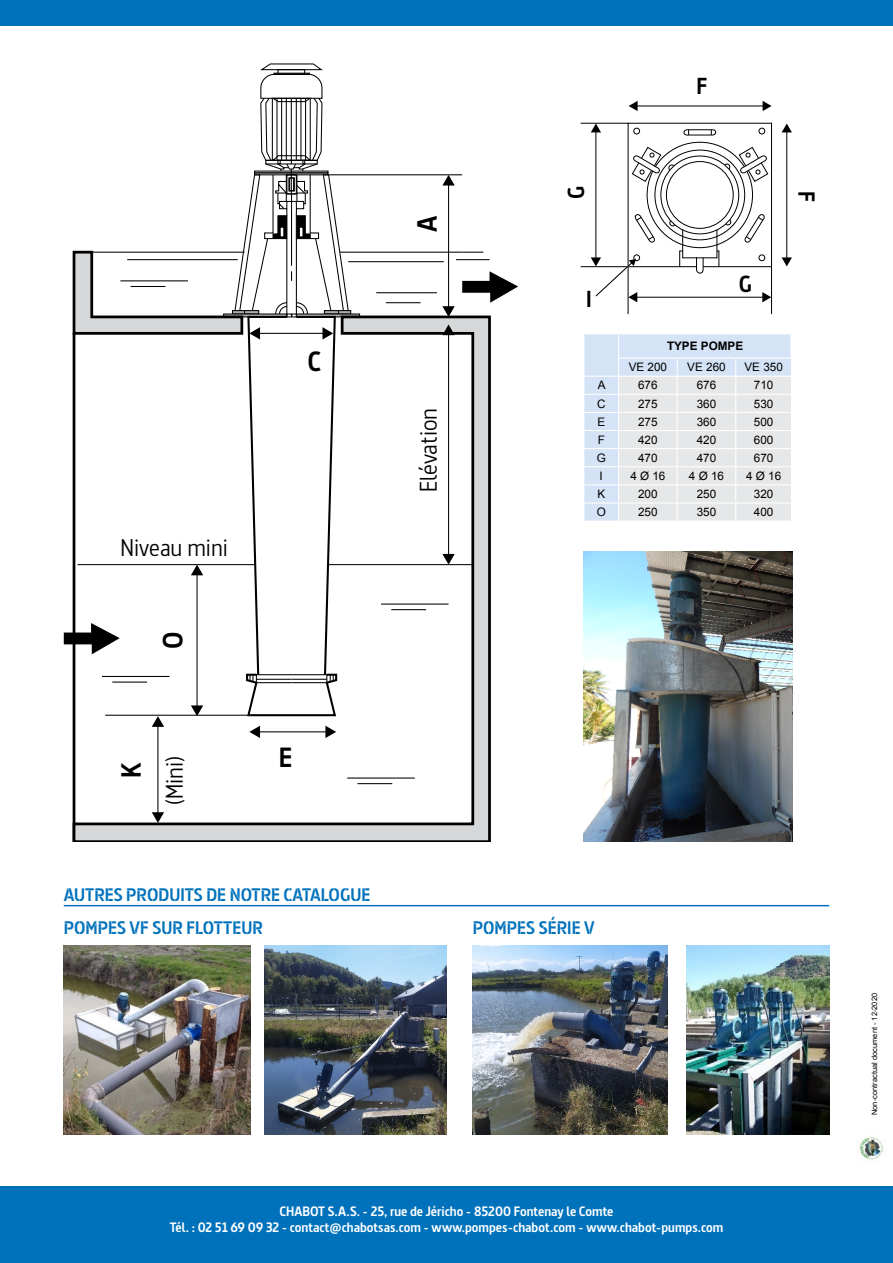
<style>
.page{position:relative;width:893px;height:1263px;background:#fff}
.page>*{position:absolute;margin:0;border:0;box-sizing:border-box;transform-origin:0 0}
.t1{font:700 27.6px "Barna";color:#000}
.t2{font:24.15px "Barna";color:#000}
.t3{font:700 22.95px "Barna";color:#000}
.t4{font:700 18px/33.8px "Barna Stencil";color:#0072bc}
.t5{font:700 13.5px/16.2px "Barna";color:#fff;text-align:center}
.t6{font:11.7px "Arial";color:#000}
.t7{font:700 11.7px "Arial";color:#000}
.t8{font:7.5px "Arial";color:#000}
</style>
<div class="page">
<div style="left:0;top:0;width:893px;height:26px;background:#0072bc"></div>
<svg style="left:584px;top:334px;width:207px;height:186px;background:#e1e7ed"></svg>
<hr style="left:376px;top:292px;width:61px;height:1px;background:#000">
<hr style="left:386px;top:302px;width:35px;height:1px;background:#000">
<hr style="left:348px;top:261px;width:96px;height:1px;background:#000">
<svg style="left:462px;top:252px;width:21px;height:1px"></svg>
<hr style="left:340px;top:252px;width:122px;height:1px;background:#000">
<hr style="left:456px;top:259px;width:33px;height:1px;background:#000">
<hr style="left:329px;top:174px;width:133px;height:1px;background:#000">
<hr style="left:448px;top:184px;width:1px;height:124px;background:#000">
<svg style="left:442px;top:175px;width:13px;height:11px"></svg>
<svg style="left:442px;top:306px;width:13px;height:8px"></svg>
<svg style="left:462px;top:271px;width:56px;height:32px"></svg>
<svg style="left:72px;top:314px;width:419px;height:528px"></svg>
<hr style="left:448px;top:333px;width:1px;height:223px;background:#000">
<svg style="left:442px;top:324px;width:13px;height:11px"></svg>
<svg style="left:442px;top:554px;width:13px;height:11px"></svg>
<svg style="left:64px;top:63px;width:297px;height:675px"></svg>
<hr style="left:636px;top:106px;width:128px;height:1px;background:#000">
<svg style="left:763px;top:101px;width:8px;height:10px"></svg>
<svg style="left:629px;top:101px;width:9px;height:10px"></svg>
<hr style="left:786px;top:131px;width:1px;height:128px;background:#000">
<svg style="left:782px;top:257px;width:10px;height:9px"></svg>
<svg style="left:782px;top:124px;width:10px;height:8px"></svg>
<hr style="left:595px;top:131px;width:1px;height:128px;background:#000">
<svg style="left:591px;top:124px;width:10px;height:8px"></svg>
<hr style="left:636px;top:297px;width:128px;height:1px;background:#000">
<svg style="left:762px;top:292px;width:9px;height:10px"></svg>
<div style="left:628px;top:123px;width:144px;height:144px;border:1px solid #000"></div>
<div style="left:666px;top:161px;width:68px;height:68px;border:1px solid #000;border-radius:50%"></div>
<div style="left:660px;top:156px;width:79px;height:78px;border:1px solid #000;border-radius:50%"></div>
<div style="left:633px;top:128px;width:7px;height:6px;border:1px solid #000;border-radius:50%"></div>
<svg style="left:669px;top:164px;width:6px;height:7px"></svg>
<svg style="left:724px;top:164px;width:7px;height:6px"></svg>
<svg style="left:724px;top:219px;width:7px;height:7px"></svg>
<svg style="left:669px;top:220px;width:7px;height:6px"></svg>
<div style="left:758px;top:128px;width:7px;height:6px;border:1px solid #000;border-radius:50%"></div>
<div style="left:633px;top:254px;width:7px;height:7px;border:1px solid #000;border-radius:50%"></div>
<div style="left:758px;top:254px;width:7px;height:7px;border:1px solid #000;border-radius:50%"></div>
<svg style="left:631px;top:146px;width:31px;height:37px"></svg>
<svg style="left:738px;top:146px;width:31px;height:37px"></svg>
<div style="left:684px;top:129px;width:32px;height:6px;border:1px solid #000;border-radius:3px"></div>
<svg style="left:696px;top:258px;width:8px;height:16px"></svg>
<svg style="left:634px;top:214px;width:23px;height:29px"></svg>
<svg style="left:743px;top:214px;width:22px;height:29px"></svg>
<svg style="left:679px;top:250px;width:4px;height:18px"></svg>
<svg style="left:716px;top:250px;width:4px;height:18px"></svg>
<hr style="left:581px;top:123px;width:47px;height:1px;background:#000">
<hr style="left:581px;top:266px;width:47px;height:1px;background:#000">
<hr style="left:771px;top:267px;width:1px;height:47px;background:#000">
<hr style="left:628px;top:267px;width:1px;height:47px;background:#000">
<svg style="left:591px;top:255px;width:49px;height:47px"></svg>
<hr style="left:64px;top:905px;width:765px;height:1px;background:#0072bc">
<img style="left:859px;top:1137px;width:25px;height:23px">
<div style="left:0;top:1186px;width:893px;height:77px;background:#0072bc"></div>
<img style="left:265px;top:946px;width:181px;height:188px">
<img style="left:64px;top:945px;width:186px;height:189px">
<img style="left:473px;top:945px;width:195px;height:189px">
<img style="left:686px;top:945px;width:143px;height:189px">
<img style="left:583px;top:552px;width:209px;height:290px">
<h1 class="t1" style="left:307px;top:344px;width:15px">C</h1>
<h2 class="t2" style="left:120px;top:533px;width:109px">Niveau mini</h2>
<h1 class="t1" style="left:156px;top:649px;width:19px;rotate:-90deg">O</h1>
<h1 class="t1" style="left:115px;top:778px;width:17px;rotate:-90deg">K</h1>
<h2 class="t2" style="left:160px;top:805px;width:51px;rotate:-90deg">(Mini)</h2>
<h1 class="t1" style="left:279px;top:740px;width:15px">E</h1>
<h3 class="t4" style="left:64px;top:878px;width:308px">AUTRES PRODUITS DE NOTRE CATALOGUE<br>POMPES VF SUR FLOTTEUR</h3>
<h1 class="t1" style="left:411px;top:232px;width:18px;rotate:-90deg">A</h1>
<h2 class="t2" style="left:414px;top:492px;width:86px;rotate:-90deg">Elévation</h2>
<h3 class="t3" style="left:696px;top:72px;width:13px">F</h3>
<h3 class="t3" style="left:562px;top:199px;width:15px;rotate:-90deg">G</h3>
<h3 class="t3" style="left:820px;top:191px;width:13px;rotate:90deg">F</h3>
<h3 class="t3" style="left:586px;top:285px;width:7px">I</h3>
<h3 class="t3" style="left:739px;top:270px;width:15px">G</h3>
<p class="t7" style="left:667px;top:338px;width:78px">TYPE POMPE</p>
<p class="t6" style="left:629px;top:360px;width:40px">VE 200</p>
<p class="t6" style="left:687px;top:360px;width:40px">VE 260</p>
<p class="t6" style="left:744px;top:360px;width:40px">VE 350</p>
<p class="t6" style="left:598px;top:378px;width:9px">A</p>
<p class="t6" style="left:638px;top:378px;width:21px">676</p>
<p class="t6" style="left:697px;top:378px;width:21px">676</p>
<p class="t6" style="left:754px;top:378px;width:21px">710</p>
<p class="t6" style="left:597px;top:396px;width:10px">C</p>
<p class="t6" style="left:638px;top:396px;width:21px">275</p>
<p class="t6" style="left:697px;top:396px;width:21px">360</p>
<p class="t6" style="left:754px;top:396px;width:21px">530</p>
<p class="t6" style="left:597px;top:414px;width:9px">E</p>
<p class="t6" style="left:638px;top:414px;width:21px">275</p>
<p class="t6" style="left:697px;top:414px;width:21px">360</p>
<p class="t6" style="left:754px;top:414px;width:21px">500</p>
<p class="t6" style="left:598px;top:432px;width:9px">F</p>
<p class="t6" style="left:638px;top:432px;width:21px">420</p>
<p class="t6" style="left:697px;top:432px;width:21px">420</p>
<p class="t6" style="left:754px;top:432px;width:21px">600</p>
<p class="t6" style="left:597px;top:450px;width:11px">G</p>
<p class="t6" style="left:638px;top:450px;width:21px">470</p>
<p class="t6" style="left:697px;top:450px;width:21px">470</p>
<p class="t6" style="left:754px;top:450px;width:21px">670</p>
<p class="t6" style="left:600px;top:468px;width:5px">I</p>
<p class="t6" style="left:630px;top:468px;width:37px">4 Ø 16</p>
<p class="t6" style="left:689px;top:468px;width:37px">4 Ø 16</p>
<p class="t6" style="left:746px;top:468px;width:37px">4 Ø 16</p>
<p class="t6" style="left:597px;top:486px;width:9px">K</p>
<p class="t6" style="left:638px;top:486px;width:21px">200</p>
<p class="t6" style="left:697px;top:486px;width:21px">250</p>
<p class="t6" style="left:754px;top:486px;width:21px">320</p>
<p class="t6" style="left:597px;top:504px;width:11px">O</p>
<p class="t6" style="left:638px;top:504px;width:21px">250</p>
<p class="t6" style="left:697px;top:504px;width:21px">350</p>
<p class="t6" style="left:754px;top:504px;width:21px">400</p>
<h1 class="t1" style="left:695px;top:460px;width:15px">F</h1>
<h3 class="t4" style="left:473px;top:911px;width:123px">POMPES SÉRIE V</h3>
<p class="t5" style="left:170px;top:1203px;width:555px">CHABOT S.A.S. - 25, rue de Jéricho - 85200 Fontenay le Comte<br>Tél. : 02 51 69 09 32 - contact@chabotsas.com - www.pompes-chabot.com - www.chabot-pumps.com</p>
<p class="t8" style="left:870px;top:1115px;width:124px;rotate:-90deg">Non-contractual document - 12-2020</p>
</div>
